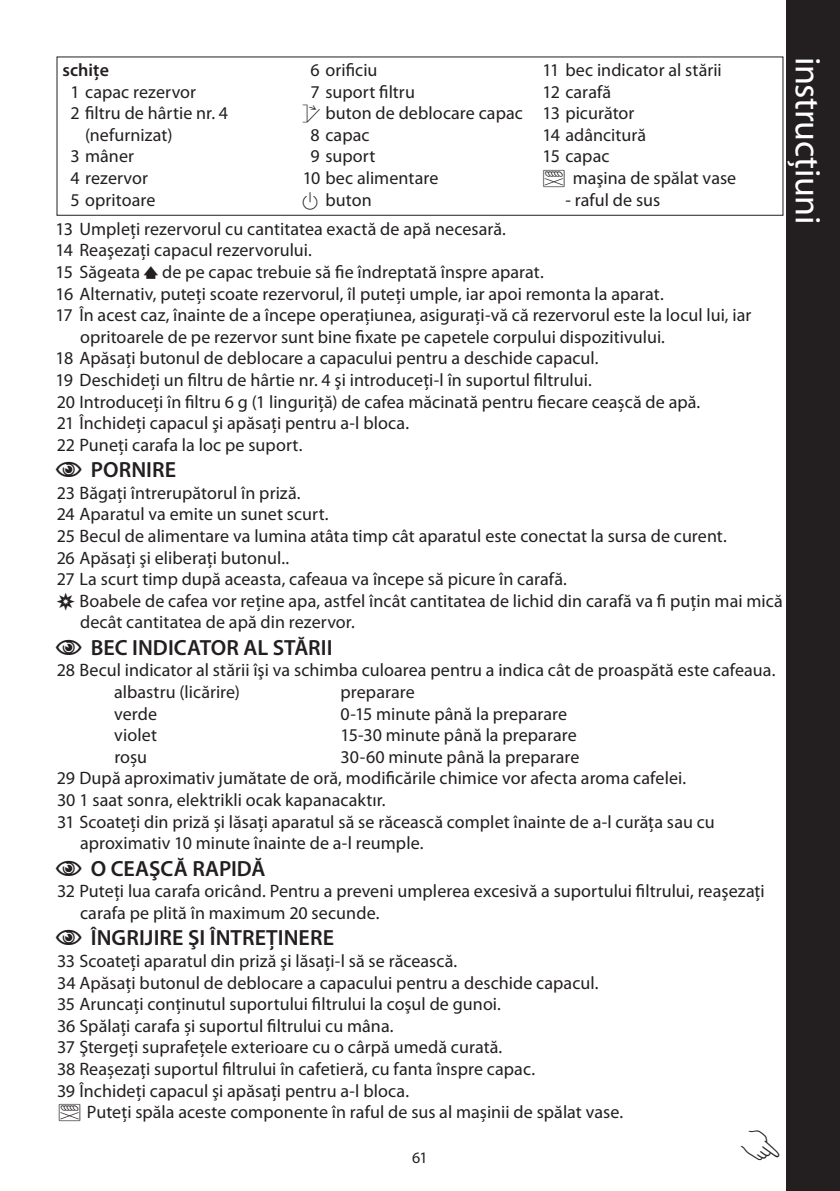
<style>
.page{position:relative;width:840px;height:1191px;background:#fff}
.page>*{position:absolute;margin:0;border:0;box-sizing:border-box;transform-origin:0 0}
.t1{font:36px "Myriad Pro";letter-spacing:-.01em;color:#fff}
.t2{font:32px "Myriad Points";color:#231f20}
.t3{font:600 22px "Myriad Pro";color:#231f20}
.t4{font:18px/21.6px "Myriad Pro";letter-spacing:.005em;color:#231f20}
.t5{font:600 18px "Myriad Pro";letter-spacing:.005em;color:#231f20}
.t6{font:16px "Myriad Pro";color:#231f20}
.s1{font-family:"Myriad Graphics"}
.s2{font-family:"Myriad Bitsn Bobs"}
.s3{font-family:"Myriad Points";font-weight:400}
</style>
<div class="page">
<div style="left:785px;top:0;width:54px;height:1191px;background:#231f20"></div>
<h1 class="t1" style="left:827px;top:57px;width:169px;rotate:90deg">instrucţiuni</h1>
<p class="t4" style="left:310px;top:59px;width:68px">6 orificiu</p>
<p class="t4" style="left:310px;top:81px;width:106px">7 suport filtru</p>
<p class="t4" style="left:325px;top:102px;width:199px">buton de deblocare capac</p>
<p class="t4" style="left:310px;top:124px;width:60px">8 capac</p>
<p class="t4" style="left:310px;top:146px;width:66px">9 suport</p>
<p class="t4" style="left:302px;top:167px;width:137px">10 bec alimentare</p>
<p class="t4" style="left:302px;top:189px;width:70px"><span class="s1">2</span> buton</p>
<p class="t5" style="left:62px;top:60px;width:48px">schiţe</p>
<p class="t4" style="left:70px;top:81px;width:127px">1 capac rezervor</p>
<p class="t4" style="left:70px;top:102px;width:159px">2 filtru de hârtie nr. 4</p>
<p class="t4" style="left:85px;top:124px;width:89px">(nefurnizat)</p>
<p class="t4" style="left:70px;top:146px;width:65px">3 mâner</p>
<p class="t4" style="left:70px;top:167px;width:79px">4 rezervor</p>
<p class="t4" style="left:70px;top:189px;width:86px">5 opritoare</p>
<p class="t4" style="left:542px;top:59px;width:195px">11 bec indicator al stării<br>12 carafă<br>13 picurător<br>14 adâncitură<br>15 capac<br><span class="s2">¬</span> maşina de spălat vase</p>
<p class="t4" style="left:565px;top:189px;width:96px">- raful de sus</p>
<p class="t4" style="left:56px;top:218px;width:451px">13 Umpleţi rezervorul cu cantitatea exactă de apă necesară.</p>
<p class="t4" style="left:56px;top:239px;width:258px">14 Reaşezaţi capacul rezervorului.</p>
<p class="t4" style="left:56px;top:261px;width:489px">15 Săgeata <span class="s2">B</span> de pe capac trebuie să fie îndreptată înspre aparat.</p>
<p class="t4" style="left:56px;top:283px;width:609px">16 Alternativ, puteţi scoate rezervorul, îl puteţi umple, iar apoi remonta la aparat.</p>
<p class="t4" style="left:56px;top:304px;width:696px">17 În acest caz, înainte de a începe operaţiunea, asiguraţi-vă că rezervorul este la locul lui, iar</p>
<p class="t4" style="left:80px;top:326px;width:586px">opritoarele de pe rezervor sunt bine fixate pe capetele corpului dispozitivului.</p>
<p class="t4" style="left:56px;top:347px;width:544px">18 Apăsaţi butonul de deblocare a capacului pentru a deschide capacul.</p>
<p class="t4" style="left:56px;top:369px;width:537px">19 Deschideţi un filtru de hârtie nr. 4 şi introduceţi-l în suportul filtrului.</p>
<p class="t4" style="left:57px;top:391px;width:644px">20 Introduceţi în filtru 6 g (1 linguriţă) de cafea măcinată pentru fiecare ceașcă de apă.</p>
<p class="t4" style="left:57px;top:412px;width:354px">21 Închideţi capacul şi apăsaţi pentru a-l bloca.</p>
<p class="t4" style="left:57px;top:434px;width:247px">22 Puneţi carafa la loc pe suport.</p>
<p class="t3" style="left:55px;top:457px;width:123px"><span class="s3">C</span> PORNIRE</p>
<p class="t4" style="left:57px;top:482px;width:245px">23 Băgaţi întrerupătorul în priză.</p>
<p class="t4" style="left:57px;top:503px;width:273px">24 Aparatul va emite un sunet scurt.</p>
<p class="t4" style="left:57px;top:525px;width:671px">25 Becul de alimentare va lumina atâta timp cât aparatul este conectat la sursa de curent.</p>
<p class="t4" style="left:57px;top:547px;width:234px">26 Apăsaţi şi eliberaţi butonul..</p>
<p class="t4" style="left:57px;top:568px;width:511px">27 La scurt timp după aceasta, cafeaua va începe să picure în carafă.</p>
<p class="t4" style="left:57px;top:590px;width:727px"><span class="s1">,</span> Boabele de cafea vor reţine apa, astfel încât cantitatea de lichid din carafă va fi puţin mai mică</p>
<p class="t4" style="left:80px;top:611px;width:276px">decât cantitatea de apă din rezervor.</p>
<p class="t3" style="left:55px;top:635px;width:279px"><span class="s3">C</span> BEC INDICATOR AL STĂRII</p>
<p class="t4" style="left:114px;top:659px;width:662px;text-indent:-57px">28 Becul indicator al stării îşi va schimba culoarea pentru a indica cât de proaspătă este cafeaua. albastru (licărire)</p>
<p class="t4" style="left:340px;top:681px;width:76px">preparare</p>
<p class="t4" style="left:114px;top:703px;width:44px">verde</p>
<p class="t4" style="left:340px;top:703px;width:228px">0-15 minute până la preparare</p>
<p class="t4" style="left:114px;top:724px;width:44px">violet</p>
<p class="t4" style="left:340px;top:724px;width:237px">15-30 minute până la preparare</p>
<p class="t4" style="left:114px;top:746px;width:34px">roșu</p>
<p class="t4" style="left:340px;top:746px;width:240px">30-60 minute până la preparare</p>
<p class="t4" style="left:57px;top:767px;width:630px">29 După aproximativ jumătate de oră, modificările chimice vor afecta aroma cafelei.</p>
<p class="t4" style="left:57px;top:789px;width:330px">30 1 saat sonra, elektrikli ocak kapanacaktır.</p>
<p class="t4" style="left:57px;top:811px;width:659px">31 Scoateţi din priză și lăsaţi aparatul să se răcească complet înainte de a-l curăţa sau cu</p>
<p class="t4" style="left:80px;top:832px;width:344px">aproximativ 10 minute înainte de a-l reumple.</p>
<p class="t3" style="left:55px;top:856px;width:212px"><span class="s3">C</span> O CEAŞCĂ RAPIDĂ</p>
<p class="t4" style="left:80px;top:880px;width:685px;text-indent:-23px">32 Puteţi lua carafa oricând. Pentru a preveni umplerea excesivă a suportului filtrului, reaşezaţi carafa pe plită în maximum 20 secunde.</p>
<p class="t3" style="left:55px;top:925px;width:280px"><span class="s3">C</span> ÎNGRIJIRE ŞI ÎNTREŢINERE</p>
<p class="t4" style="left:57px;top:950px;width:567px">33 Scoateţi aparatul din priză şi lăsaţi-l să se răcească.<br>34 Apăsaţi butonul de deblocare a capacului pentru a deschide capacul.<br>35 Aruncaţi conţinutul suportului filtrului la coşul de gunoi.<br>36 Spălaţi carafa și suportul filtrului cu mâna.<br>37 Ştergeţi suprafeţele exterioare cu o cârpă umedă curată.<br>38 Reașezaţi suportul filtrului în cafetieră, cu fanta înspre capac.<br>39 Închideţi capacul şi apăsaţi pentru a-l bloca.<br><span class="s2">¬</span> Puteţi spăla aceste componente în raful de sus al mașinii de spălat vase.</p>
<p class="t6" style="left:412px;top:1149px;width:17px">61</p>
<h2 class="t2" style="left:738px;top:1126px;width:43px">[</h2>
</div>
